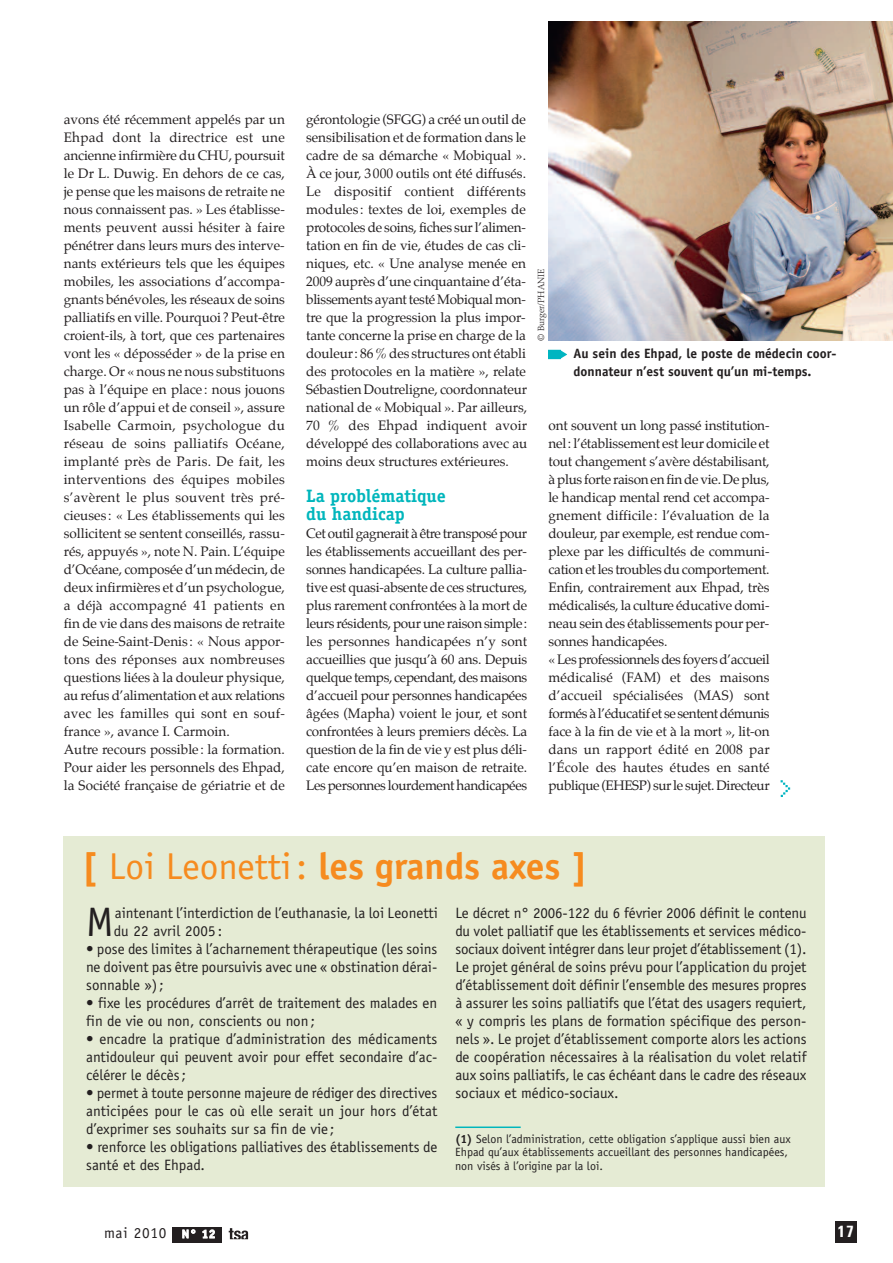
<style>
.page{position:relative;width:893px;height:1263px;background:#fff}
.page>*{position:absolute;margin:0;border:0;box-sizing:border-box;transform-origin:0 0}
.t1{font:41.25px "Officina Sans";color:#231f20}
.t2{font:700 37.5px "Officina Sans";color:#f68b1f}
.t3{font:700 18px/18px "Officina Serif";color:#00b6bc}
.t4{font:700 condensed 16.2px "Univers";color:#fff}
.t5{font:15.3px "Officina Sans";letter-spacing:.05em;color:#231f20}
.t6{font:15px/18px "Officina Sans";color:#231f20;text-align:justify}
.t7{font:13.5px/18px "Palatino";color:#231f20}
.t8{font:700 13.5px/18px "Officina Sans";color:#231f20}
.t9{font:12px/13.5px "Officina Sans";color:#231f20}
.t10{font:300 9px "Palatino";color:#231f20}
.s1{font-weight:400}
.s2{font-weight:700}
.s3{font-weight:700;font-size:12px;color:#fff}
</style>
<div class="page">
<svg style="left:229px;top:1228px;width:19px;height:12px"></svg>
<div style="left:172px;top:1227px;width:50px;height:15px;background:#231f20"></div>
<div style="left:835px;top:1221px;width:22px;height:21px;background:#231f20"></div>
<svg style="left:781px;top:780px;width:9px;height:17px"></svg>
<div style="left:64px;top:836px;width:761px;height:350px;background:#e5ebd4"></div>
<hr style="left:455px;top:1126px;width:66px;height:2px;background:#00b6bc">
<img style="left:549px;top:21px;width:344px;height:319px">
<svg style="left:549px;top:350px;width:18px;height:9px"></svg>
<p class="t7" style="left:64px;top:112px;width:223px">avons été récemment appelés par un Ehpad dont la directrice est une ancienne infirmière du CHU, poursuit le Dr L. Duwig. En dehors de ce cas, je pense que les maisons de retraite ne nous connaissent pas. » Les établisse&shy;ments peuvent aussi hésiter à faire pénétrer dans leurs murs des interve&shy;nants extérieurs tels que les équipes mobiles, les associations d’accompa&shy;gnants bénévoles, les réseaux de soins palliatifs en ville. Pourquoi ? Peut-être croient-ils, à tort, que ces partenaires vont les « déposséder » de la prise en charge. Or « nous ne nous substituons pas à l’équipe en place : nous jouons un rôle d’appui et de conseil », assure Isabelle Carmoin, psychologue du réseau de soins palliatifs Océane, implanté près de Paris. De fait, les interventions des équipes mobiles s’avèrent le plus souvent très pré&shy;cieuses : « Les établissements qui les sollicitent se sentent conseillés, rassu&shy;rés, appuyés », note N. Pain. L’équipe d’Océane, composée d’un médecin, de deux infirmières et d’un psychologue, a déjà accompagné 41 patients en fin de vie dans des maisons de retraite de Seine-Saint-Denis : « Nous appor&shy;tons des réponses aux nombreuses questions liées à la douleur physique, au refus d’alimentation et aux relations avec les familles qui sont en souf&shy;france », avance I. Carmoin.<br>Autre recours possible : la formation.<br>Pour aider les personnels des Ehpad, la Société française de gériatrie et de</p>
<p class="t7" style="left:306px;top:112px;width:223px;text-align:justify">gérontologie (SFGG) a créé un outil de sensibilisation et de formation dans le cadre de sa démarche « Mobiqual ».<br>À ce jour, 3 000 outils ont été diffusés.<br>Le dispositif contient différents modules : textes de loi, exemples de protocoles de soins, fiches sur l’alimen&shy;tation en fin de vie, études de cas cli&shy;niques, etc. « Une analyse menée en 2009 auprès d’une cinquantaine d’éta&shy;blissements ayant testé Mobiqual mon&shy;tre que la progression la plus impor&shy;tante concerne la prise en charge de la douleur: 86 % des structures ont établi des protocoles en la matière », relate Sébastien Doutreligne, coordonnateur national de « Mobiqual ». Par ailleurs, 70 % des Ehpad indiquent avoir développé des collaborations avec au moins deux structures extérieures.</p>
<h3 class="t3" style="left:306px;top:489px;width:141px">La problématique du handicap</h3>
<p class="t7" style="left:306px;top:526px;width:223px;text-align:justify">Cet outil gagnerait à être transposé pour les établissements accueillant des per&shy;sonnes handicapées. La culture pallia&shy;tive est quasi-absente de ces structures, plus rarement confrontées à la mort de leurs résidents, pour une raison simple: les personnes handicapées n’y sont accueillies que jusqu’à 60 ans. Depuis quelque temps, cependant, des maisons d’accueil pour personnes handicapées âgées (Mapha) voient le jour, et sont confrontées à leurs premiers décès. La question de la fin de vie y est plus déli&shy;cate encore qu’en maison de retraite.<br>Les personnes lourdement handicapées</p>
<p class="t10" style="left:538px;top:341px;width:73px;rotate:-90deg">© Burger/PHANIE</p>
<p class="t8" style="left:574px;top:346px;width:264px">Au sein des Ehpad, le poste de médecin coor&shy;donnateur n’est souvent qu’un mi-temps.</p>
<p class="t7" style="left:548px;top:418px;width:223px">ont souvent un long passé institution&shy;nel: l’établissement est leur domicile et tout changement s’avère déstabilisant, à plus forte raison en fin de vie. De plus, le handicap mental rend cet accompa&shy;gnement difficile : l’évaluation de la douleur, par exemple, est rendue com&shy;plexe par les difficultés de communi&shy;cation et les troubles du comportement.<br>Enfin, contrairement aux Ehpad, très médicalisés, la culture éducative domi&shy;neau sein des établissements pour per&shy;sonnes handicapées.<br>« Les professionnels des foyers d’accueil médicalisé (FAM) et des maisons d’accueil spécialisées (MAS) sont formés à l’éducatif et se sentent démunis face à la fin de vie et à la mort », lit-on dans un rapport édité en 2008 par l’École des hautes études en santé publique (EHESP) sur le sujet. Directeur</p>
<h2 class="t2" style="left:82px;top:852px;width:507px">[ <span class="s1">Loi Leonetti:</span> les grands axes ]</h2>
<h1 class="t1" style="left:86px;top:906px;width:29px">M</h1>
<p class="t6" style="left:114px;top:905px;width:326px">aintenant l’interdiction de l’euthanasie, la loi Leonetti du 22 avril 2005 :</p>
<p class="t6" style="left:86px;top:941px;width:353px">• pose des limites à l’acharnement thérapeutique (les soins ne doivent pas être poursuivis avec une « obstination dérai&shy;sonnable »);</p>
<p class="t6" style="left:86px;top:995px;width:353px">• fixe les procédures d’arrêt de traitement des malades en fin de vie ou non, conscients ou non;</p>
<p class="t6" style="left:86px;top:1031px;width:353px">• encadre la pratique d’administration des médicaments antidouleur qui peuvent avoir pour effet secondaire d’ac&shy;célérer le décès;</p>
<p class="t6" style="left:86px;top:1085px;width:353px">• permet à toute personne majeure de rédiger des directives anticipées pour le cas où elle serait un jour hors d’état d’exprimer ses souhaits sur sa fin de vie ;</p>
<p class="t6" style="left:86px;top:1139px;width:353px">• renforce les obligations palliatives des établissements de santé et des Ehpad.</p>
<p class="t6" style="left:455px;top:905px;width:353px">Le décret n° 2006-122 du 6 février 2006 définit le contenu du volet palliatif que les établissements et services médico&shy;sociaux doivent intégrer dans leur projet d’établissement (1).<br>Le projet général de soins prévu pour l’application du projet d’établissement doit définir l’ensemble des mesures propres à assurer les soins palliatifs que l’état des usagers requiert, « y compris les plans de formation spécifique des person&shy;nels ». Le projet d’établissement comporte alors les actions de coopération nécessaires à la réalisation du volet relatif aux soins palliatifs, le cas échéant dans le cadre des réseaux sociaux et médico-sociaux.</p>
<p class="t9" style="left:455px;top:1133px;width:337px"><span class="s2">(1)</span> Selon l’administration, cette obligation s’applique aussi bien aux<br>Ehpad qu’aux établissements accueillant des personnes handicapées, non visés à l’origine par la loi.</p>
<p class="t5" style="left:104px;top:1227px;width:113px">mai 2010 <span class="s3">N° 12</span></p>
<p class="t4" style="left:838px;top:1225px;width:17px">17</p>
</div>
